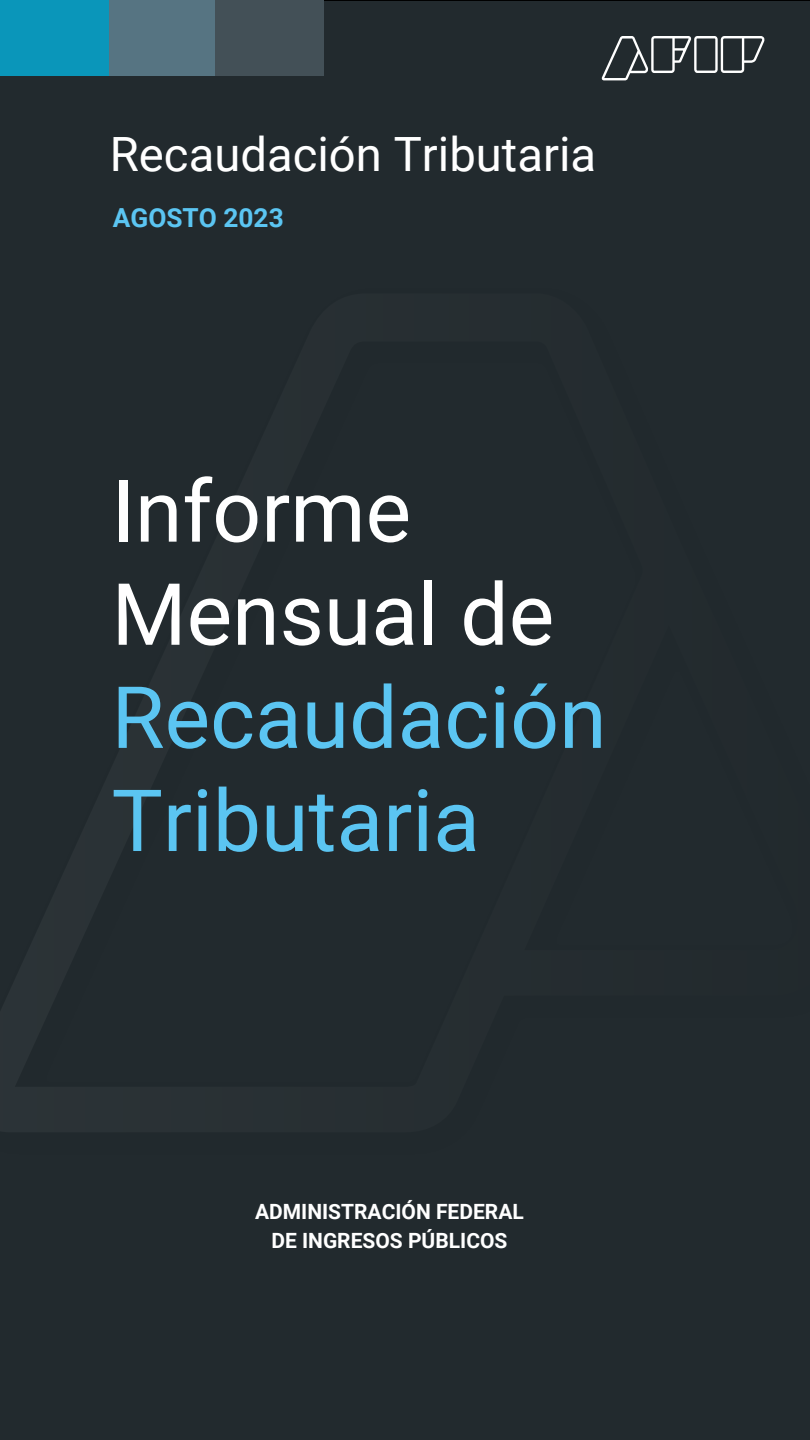
<style>
.page{position:relative;width:810px;height:1440px;background:#fff}
.page>*{position:absolute;margin:0;border:0;box-sizing:border-box;transform-origin:0 0}
.t1{font:85.95px/103.1px "Roboto";color:#5bc5f2}
.t2{font:85.95px/103.1px "Roboto";color:#fff}
.t3{font:47.25px "Roboto";color:#fff}
.t4{font:700 26.25px "Roboto";color:#5bc5f2}
.t5{font:700 21px/29.2px "Roboto";color:#fff;text-align:center}
</style>
<div class="page">
<div style="left:0;top:1px;width:810px;height:1439px;background:#222a2e"></div>
<div style="left:108px;top:0;width:108px;height:76px;background:#567482"></div>
<div style="left:215px;top:0;width:108px;height:76px;background:#435057"></div>
<div style="left:0;top:0;width:108px;height:76px;background:#0a96ba"></div>
<svg style="left:601px;top:36px;width:164px;height:44px"></svg>
<h2 class="t3" style="left:110px;top:121px;width:488px">Recaudación Tributaria</h2>
<p class="t4" style="left:113px;top:199px;width:172px">AGOSTO 2023</p>
<h1 class="t2" style="left:112px;top:456px;width:444px">Informe<br>Mensual de</h1>
<h1 class="t1" style="left:112px;top:663px;width:496px">Recaudación<br>Tributaria</h1>
<p class="t5" style="left:255px;top:1196px;width:270px">ADMINISTRACIÓN FEDERAL<br>DE INGRESOS PÚBLICOS</p>
</div>
